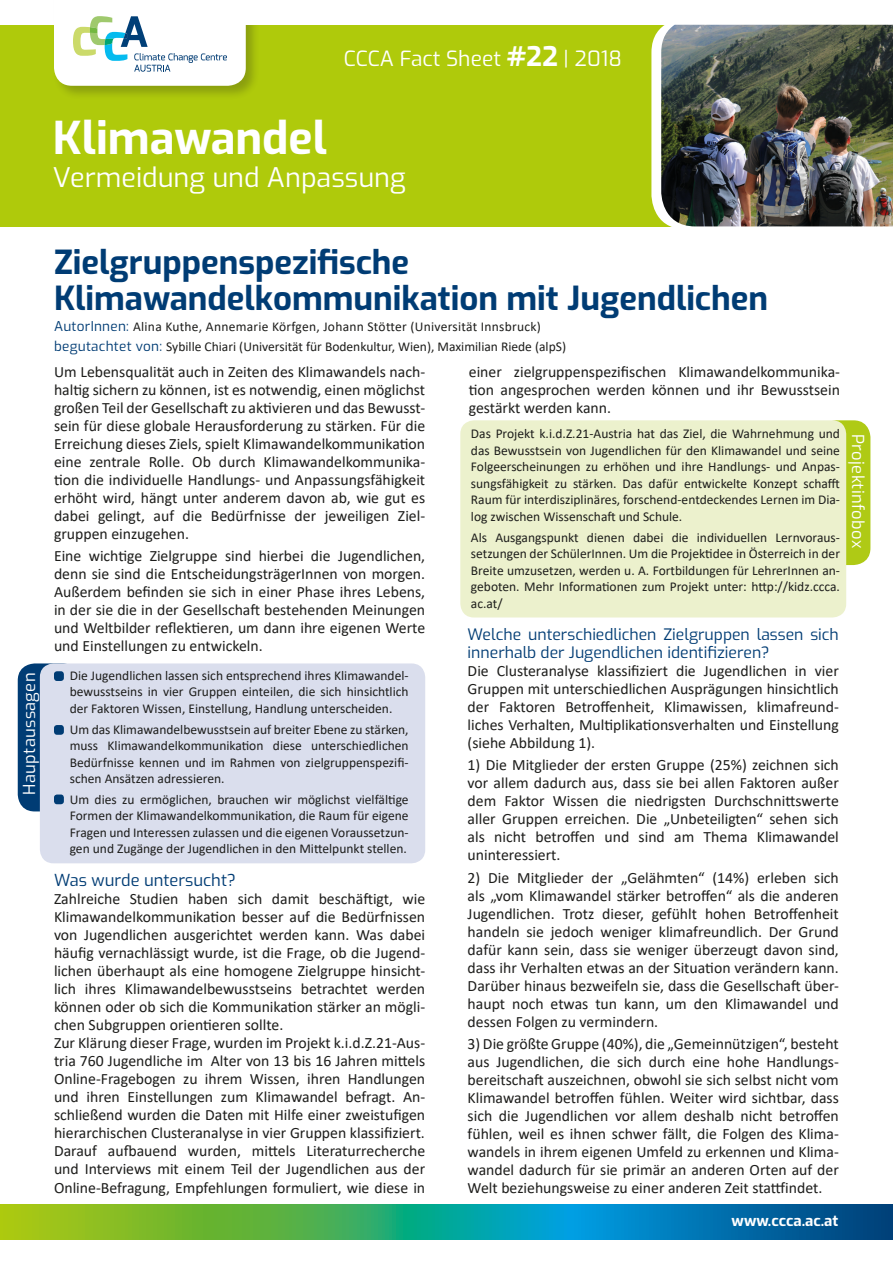
<style>
.page{position:relative;width:893px;height:1263px;background:#fff}
.page>*{position:absolute;margin:0;border:0;box-sizing:border-box;transform-origin:0 0}
.t1{font:700 45px "Exo";color:#fff}
.Überschrift{font:700 33px "Exo";color:#003c74}
.Haupt_Untertitel{font:27px "Exo";color:#fff}
.CCCA_Fact{font:21px "Exo";color:#fff}
.t2{font:16.5px "Calibri";color:#fff}
.kleine_überschrift{font:16.5px "Exo";letter-spacing:.02em;color:#fff}
.Text__ersatz{font:16.5px "Exo";color:#003c74}
.Text__ersatz-2{font:15.75px/18px "Calibri";color:#1d1d1b;text-align:justify}
.Text_a{font:15.75px/18px "Calibri";color:#1d1d1b;text-align:justify}
.Text__ersatz-3{font:15.75px/18px "Exo";color:#003c74}
.t3{font:700 15px "Exo";color:#fff}
.liste{font:13.5px/16.5px "Calibri";color:#1d1d1b;text-align:justify}
.miniüberschrift{font:13.5px "Calibri";color:#1d1d1b}
.miniüberschrift-2{font:13.5px "Calibri";letter-spacing:.02em;color:#1d1d1b}
.s1{font-weight:700;font-size:27px}
.s2{font-family:"Exo";color:#003c74}
</style>
<div class="page">
<svg style="left:0;top:1204px;width:893px;height:35px;background:#309977"></svg>
<div style="left:819px;top:420px;width:51px;height:145px;background:#afca15;border-radius:17px"></div>
<div style="left:460px;top:420px;width:386px;height:197px;background:#ecf1cd;border-radius:14px"></div>
<div style="left:0;top:25px;width:893px;height:201px;background:#afca0b"></div>
<div style="left:52px;top:0;width:208px;height:100px;background:#1d1d1b;opacity:.25"></div>
<svg style="left:651px;top:28px;width:242px;height:199px;background:#ecefd4"></svg>
<div style="left:246px;top:0;width:647px;height:25px;background:#fff"></div>
<svg style="left:54px;top:0;width:192px;height:86px"></svg>
<div style="left:18px;top:663px;width:61px;height:148px;background:#003c74;border-radius:17px"></div>
<div style="left:40px;top:663px;width:385px;height:200px;background:#dadeed;border-radius:14px"></div>
<img style="left:661px;top:25px;width:232px;height:201px">
<div style="left:54px;top:671px;width:10px;height:10px;background:#003c74;border-radius:3px"></div>
<div style="left:54px;top:725px;width:10px;height:10px;background:#003c74;border-radius:3px"></div>
<div style="left:54px;top:794px;width:10px;height:10px;background:#003c74;border-radius:3px"></div>
<p class="t2" style="left:269px;top:40px;width:360px">CCCA Fact Sheet 1 | Klimawandel | Anpassung | 2014</p>
<p class="CCCA_Fact" style="left:344px;top:43px;width:280px">CCCA Fact Sheet <span class="s1">#22</span> | 2018</p>
<p class="t1" style="left:53px;top:104px;width:275px">Klimawandel</p>
<p class="Haupt_Untertitel" style="left:53px;top:157px;width:354px">Vermeidung und Anpassung</p>
<p class="kleine_überschrift" style="left:17px;top:794px;width:123px;rotate:-90deg">Hauptaussagen</p>
<p class="Überschrift" style="left:54px;top:237px;width:357px">Zielgruppenspezifische</p>
<p class="Überschrift" style="left:54px;top:273px;width:716px">Klimawandelkommunikation mit Jugendlichen</p>
<p class="miniüberschrift-2" style="left:54px;top:317px;width:488px"><span class="s2">AutorInnen:</span> Alina Kuthe, Annemarie Körfgen, Johann Stötter (Universität Innsbruck)</p>
<p class="miniüberschrift" style="left:54px;top:337px;width:513px"><span class="s2">begutachtet von:</span> Sybille Chiari (Universität für Bodenkultur, Wien), Maximilian Riede (alpS)</p>
<p class="Text_a" style="left:54px;top:362px;width:373px">Um Lebensqualität auch in Zeiten des Klimawandels nach&shy;haltig sichern zu können, ist es notwendig, einen möglichst großen Teil der Gesellschaft zu aktivieren und das Bewusst&shy;sein für diese globale Herausforderung zu stärken. Für die Erreichung dieses Ziels, spielt Klimawandelkommunikation eine zentrale Rolle. Ob durch Klimawandelkommunika&shy;tion die individuelle Handlungs- und Anpassungsfähigkeit erhöht wird, hängt unter anderem davon ab, wie gut es dabei gelingt, auf die Bedürfnisse der jeweiligen Ziel&shy;gruppen einzugehen.</p>
<p class="Text_a" style="left:54px;top:546px;width:373px">Eine wichtige Zielgruppe sind hierbei die Jugendlichen, denn sie sind die EntscheidungsträgerInnen von morgen.<br>Außerdem befinden sie sich in einer Phase ihres Lebens, in der sie die in der Gesellschaft bestehenden Meinungen und Weltbilder reflektieren, um dann ihre eigenen Werte und Einstellungen zu entwickeln.</p>
<p class="liste" style="left:70px;top:667px;width:340px">Die Jugendlichen lassen sich entsprechend ihres Klimawandel&shy;bewusstseins in vier Gruppen einteilen, die sich hinsichtlich der Faktoren Wissen, Einstellung, Handlung unterscheiden.</p>
<p class="liste" style="left:70px;top:720px;width:340px">Um das Klimawandelbewusstsein auf breiter Ebene zu stärken, muss Klimawandelkommunikation diese unterschiedlichen Bedürfnisse kennen und im Rahmen von zielgruppenspezifi&shy;schen Ansätzen adressieren.</p>
<p class="liste" style="left:70px;top:791px;width:340px">Um dies zu ermöglichen, brauchen wir möglichst vielfältige Formen der Klimawandelkommunikation, die Raum für eigene Fragen und Interessen zulassen und die eigenen Voraussetzun&shy;gen und Zugänge der Jugendlichen in den Mittelpunkt stellen.</p>
<p class="Text__ersatz" style="left:54px;top:867px;width:183px">Was wurde untersucht?</p>
<p class="Text__ersatz-2" style="left:54px;top:889px;width:373px">Zahlreiche Studien haben sich damit beschäftigt, wie Klimawandelkommunikation besser auf die Bedürfnissen von Jugendlichen ausgerichtet werden kann. Was dabei häufig vernachlässigt wurde, ist die Frage, ob die Jugend&shy;lichen überhaupt als eine homogene Zielgruppe hinsicht&shy;lich ihres Klimawandelbewusstseins betrachtet werden können oder ob sich die Kommunikation stärker an mögli&shy;chen Subgruppen orientieren sollte.</p>
<p class="Text__ersatz-2" style="left:54px;top:1033px;width:373px">Zur Klärung dieser Frage, wurden im Projekt k.i.d.Z.21-Aus&shy;tria 760 Jugendliche im Alter von 13 bis 16 Jahren mittels Online-Fragebogen zu ihrem Wissen, ihren Handlungen und ihren Einstellungen zum Klimawandel befragt. An&shy;schließend wurden die Daten mit Hilfe einer zweistufigen hierarchischen Clusteranalyse in vier Gruppen klassifiziert.</p>
<p class="Text__ersatz-2" style="left:54px;top:1141px;width:373px">Darauf aufbauend wurden, mittels Literaturrecherche und Interviews mit einem Teil der Jugendlichen aus der</p>
<p class="Text__ersatz-2" style="left:54px;top:1179px;width:373px">Online-Befragung, Empfehlungen formuliert, wie diese in</p>
<p class="Text__ersatz-2" style="left:469px;top:362px;width:373px">einer zielgruppenspezifischen Klimawandelkommunika&shy;tion angesprochen werden können und ihr Bewusstsein gestärkt werden kann.</p>
<p class="liste" style="left:471px;top:425px;width:371px">Das Projekt k.i.d.Z.21-Austria hat das Ziel, die Wahrnehmung und das Bewusstsein von Jugendlichen für den Klimawandel und seine Folgeerscheinungen zu erhöhen und ihre Handlungs- und Anpas&shy;sungsfähigkeit zu stärken. Das dafür entwickelte Konzept schafft Raum für interdisziplinäres, forschend-entdeckendes Lernen im Dia&shy;log zwischen Wissenschaft und Schule.</p>
<p class="liste" style="left:471px;top:529px;width:371px">Als Ausgangspunkt dienen dabei die individuellen Lernvoraus&shy;setzungen der SchülerInnen. Um die Projektidee in Österreich in der Breite umzusetzen, werden u. A. Fortbildungen für LehrerInnen an&shy;geboten. Mehr Informationen zum Projekt unter: http://kidz.ccca. ac.at/</p>
<p class="Text__ersatz-3" style="left:468px;top:624px;width:373px">Welche unterschiedlichen Zielgruppen lassen sich innerhalb der Jugendlichen identifizieren?</p>
<p class="Text__ersatz-2" style="left:468px;top:661px;width:373px">Die Clusteranalyse klassifiziert die Jugendlichen in vier Gruppen mit unterschiedlichen Ausprägungen hinsichtlich der Faktoren Betroffenheit, Klimawissen, klimafreund&shy;liches Verhalten, Multiplikationsverhalten und Einstellung (siehe Abbildung 1).</p>
<p class="Text__ersatz-2" style="left:468px;top:756px;width:373px">1) Die Mitglieder der ersten Gruppe (25%) zeichnen sich vor allem dadurch aus, dass sie bei allen Faktoren außer dem Faktor Wissen die niedrigsten Durchschnittswerte aller Gruppen erreichen. Die „Unbeteiligten“ sehen sich als nicht betroffen und sind am Thema Klimawandel uninteressiert.</p>
<p class="Text__ersatz-2" style="left:468px;top:868px;width:373px">2) Die Mitglieder der „Gelähmten“ (14%) erleben sich als „vom Klimawandel stärker betroffen“ als die anderen Jugendlichen. Trotz dieser, gefühlt hohen Betroffenheit handeln sie jedoch weniger klimafreundlich. Der Grund dafür kann sein, dass sie weniger überzeugt davon sind, dass ihr Verhalten etwas an der Situation verändern kann.<br>Darüber hinaus bezweifeln sie, dass die Gesellschaft über&shy;haupt noch etwas tun kann, um den Klimawandel und dessen Folgen zu vermindern.</p>
<p class="Text__ersatz-2" style="left:468px;top:1035px;width:373px">3) Die größte Gruppe (40%), die „Gemeinnützigen“, besteht aus Jugendlichen, die sich durch eine hohe Handlungs&shy;bereitschaft auszeichnen, obwohl sie sich selbst nicht vom Klimawandel betroffen fühlen. Weiter wird sichtbar, dass sich die Jugendlichen vor allem deshalb nicht betroffen fühlen, weil es ihnen schwer fällt, die Folgen des Klima&shy;wandels in ihrem eigenen Umfeld zu erkennen und Klima&shy;wandel dadurch für sie primär an anderen Orten auf der Welt beziehungsweise zu einer anderen Zeit stattfindet.</p>
<p class="t3" style="left:732px;top:1209px;width:108px">www.ccca.ac.at</p>
<p class="kleine_überschrift" style="left:870px;top:434px;width:116px;rotate:90deg">Projektinfobox</p>
</div>
